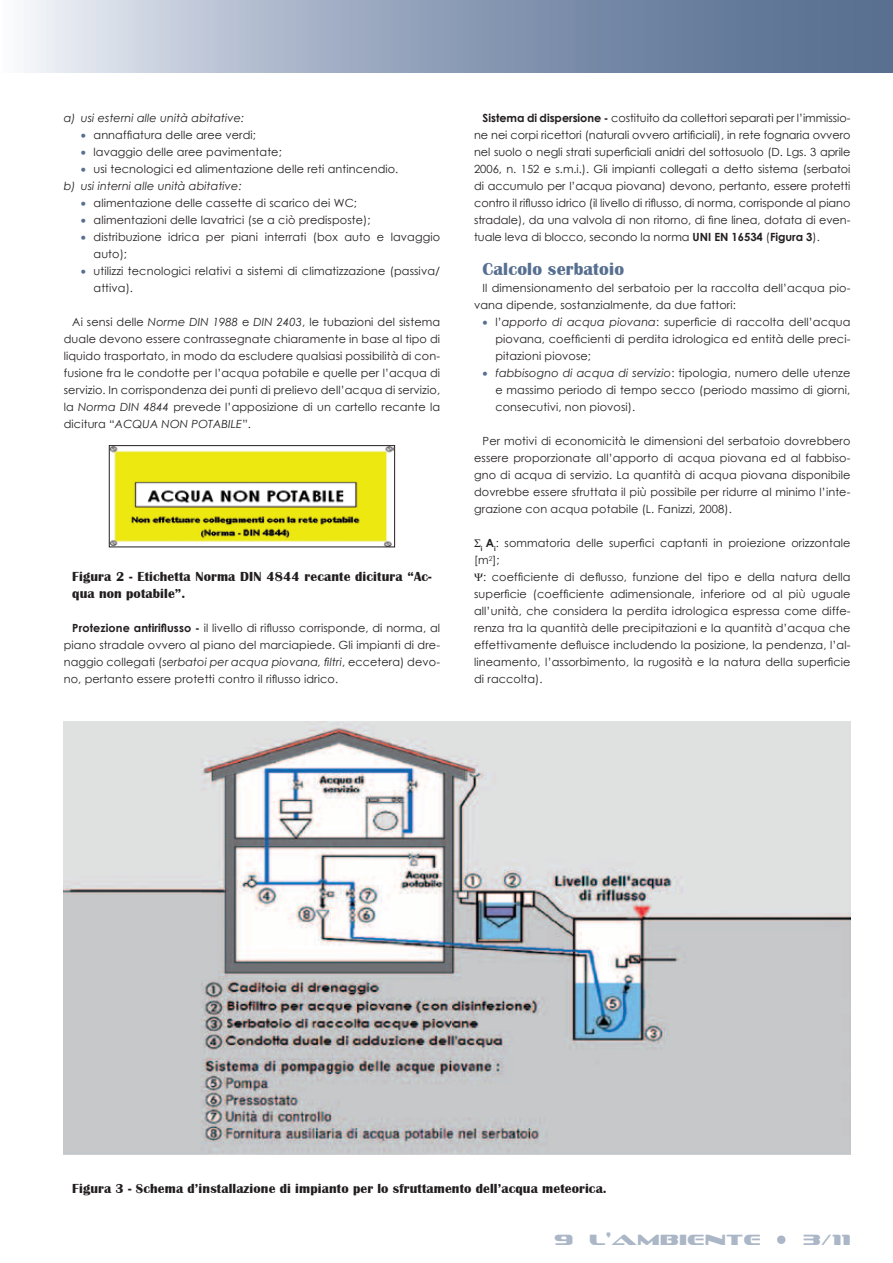
<style>
.page{position:relative;width:893px;height:1263px;background:#fff}
.page>*{position:absolute;margin:0;border:0;box-sizing:border-box;transform-origin:0 0}
.t1{font:700 18px "Britannic";letter-spacing:.01em;color:#576f90}
.t2{font:15px "Sofachrome";letter-spacing:.05em;color:#576f90}
.t3{font:700 13.5px/17px "Britannic";letter-spacing:.01em;color:#231f20}
.t4{font:11.25px/17px "Century Gothic";letter-spacing:.01em;color:#231f20;text-align:justify}
.t5{font:italic 11.25px "Century Gothic";letter-spacing:.01em;color:#231f20}
.s1{color:#576f90}
.s2{font-style:italic}
.s3{font-weight:700}
</style>
<div class="page">
<svg style="left:24px;top:0;width:869px;height:72px"></svg>
<svg style="left:777px;top:1235px;width:8px;height:9px"></svg>
<svg style="left:109px;top:445px;width:286px;height:103px"></svg>
<img style="left:64px;top:721px;width:786px;height:434px">
<p class="t5" style="left:64px;top:111px;width:182px">a) usi esterni alle unità abitative:</p>
<p class="t4" style="left:81px;top:126px;width:177px"><span class="s1">•</span> annaffiatura delle aree verdi;</p>
<p class="t4" style="left:81px;top:143px;width:202px"><span class="s1">•</span> lavaggio delle aree pavimentate;</p>
<p class="t4" style="left:64px;top:160px;width:336px;text-indent:17px"><span class="s1">•</span> usi tecnologici ed alimentazione delle reti antincendio. <span class="s2">b) usi interni alle unità abitative:</span></p>
<p class="t4" style="left:81px;top:194px;width:278px"><span class="s1">•</span> alimentazione delle cassette di scarico dei WC;</p>
<p class="t4" style="left:81px;top:211px;width:291px"><span class="s1">•</span> alimentazioni delle lavatrici (se a ciò predisposte);</p>
<p class="t4" style="left:94px;top:228px;width:348px;text-indent:-13px"><span class="s1">•</span> distribuzione idrica per piani interrati (box auto e lavaggio auto);</p>
<p class="t4" style="left:94px;top:262px;width:348px;text-indent:-13px"><span class="s1">•</span> utilizzi tecnologici relativi a sistemi di climatizzazione (passiva/ attiva).</p>
<p class="t4" style="left:64px;top:313px;width:378px;text-indent:8px">Ai sensi delle <span class="s2">Norme DIN 1988</span> e <span class="s2">DIN 2403</span>, le tubazioni del sistema duale devono essere contrassegnate chiaramente in base al tipo di liquido trasportato, in modo da escludere qualsiasi possibilità di con&shy;fusione fra le condotte per l’acqua potabile e quelle per l’acqua di servizio. In corrispondenza dei punti di prelievo dell’acqua di servizio, la <span class="s2">Norma DIN 4844</span> prevede l’apposizione di un cartello recante la dicitura “<span class="s2">ACQUA NON POTABILE</span>”.</p>
<p class="t3" style="left:72px;top:568px;width:361px">Figura 2 - Etichetta Norma DIN 4844 recante dicitura “Ac&shy;qua non potabile”.</p>
<p class="t4" style="left:64px;top:620px;width:378px;text-indent:9px"><span class="s3">Protezione antiriflusso -</span> il livello di riflusso corrisponde, di norma, al piano stradale ovvero al piano del marciapiede. Gli impianti di dre&shy;naggio collegati (<span class="s2">serbatoi per acqua piovana, filtri</span>, eccetera) devo&shy;no, pertanto essere protetti contro il riflusso idrico.</p>
<p class="t4" style="left:474px;top:109px;width:378px;text-indent:9px"><span class="s3">Sistema di dispersione -</span> costituito da collettori separati per l’immissio&shy;ne nei corpi ricettori (naturali ovvero artificiali), in rete fognaria ovvero nel suolo o negli strati superficiali anidri del sottosuolo (D. Lgs. 3 aprile 2006, n. 152 e s.m.i.). Gli impianti collegati a detto sistema (serbatoi di accumulo per l’acqua piovana) devono, pertanto, essere protetti contro il riflusso idrico (il livello di riflusso, di norma, corrisponde al piano stradale), da una valvola di non ritorno, di fine linea, dotata di even&shy;tuale leva di blocco, secondo la norma <span class="s3">UNI EN 16534</span> (<span class="s3">Figura 3</span>).</p>
<h1 class="t1" style="left:483px;top:259px;width:143px">Calcolo serbatoio</h1>
<p class="t4" style="left:474px;top:279px;width:378px;text-indent:9px">Il dimensionamento del serbatoio per la raccolta dell’acqua pio&shy;vana dipende, sostanzialmente, da due fattori:</p>
<p class="t4" style="left:495px;top:313px;width:357px;text-indent:-13px"><span class="s1">•</span> l’<span class="s2">apporto di acqua piovana</span>: superficie di raccolta dell’acqua piovana, coefficienti di perdita idrologica ed entità delle preci&shy;pitazioni piovose;</p>
<p class="t4" style="left:495px;top:364px;width:357px;text-indent:-13px"><span class="s1">•</span> <span class="s2">fabbisogno di acqua di servizio</span>: tipologia, numero delle utenze e massimo periodo di tempo secco (periodo massimo di giorni, consecutivi, non piovosi).</p>
<p class="t4" style="left:474px;top:433px;width:378px;text-indent:9px">Per motivi di economicità le dimensioni del serbatoio dovrebbero essere proporzionate all’apporto di acqua piovana ed al fabbiso&shy;gno di acqua di servizio. La quantità di acqua piovana disponibile dovrebbe essere sfruttata il più possibile per ridurre al minimo l’inte&shy;grazione con acqua potabile (L. Fanizzi, 2008).</p>
<p class="t4" style="left:474px;top:535px;width:378px;text-indent:7px"><sub>i</sub> <span class="s3">A</span><sub>i</sub>: sommatoria delle superfici captanti in proiezione orizzontale [m<sup>2</sup>];</p>
<p class="t4" style="left:474px;top:569px;width:378px;text-indent:9px">: coefficiente di deflusso, funzione del tipo e della natura della superficie (coefficiente adimensionale, inferiore od al più uguale all’unità, che considera la perdita idrologica espressa come diffe&shy;renza tra la quantità delle precipitazioni e la quantità d’acqua che effettivamente defluisce includendo la posizione, la pendenza, l’al&shy;lineamento, l’assorbimento, la rugosità e la natura della superficie di raccolta).</p>
<p class="t3" style="left:72px;top:1180px;width:536px">Figura 3 - Schema d’installazione di impianto per lo sfruttamento dell’acqua meteorica.</p>
<h2 class="t2" style="left:555px;top:1232px;width:207px">9 L’AMBIENTE</h2>
<h2 class="t2" style="left:803px;top:1232px;width:49px">3/11</h2>
</div>
